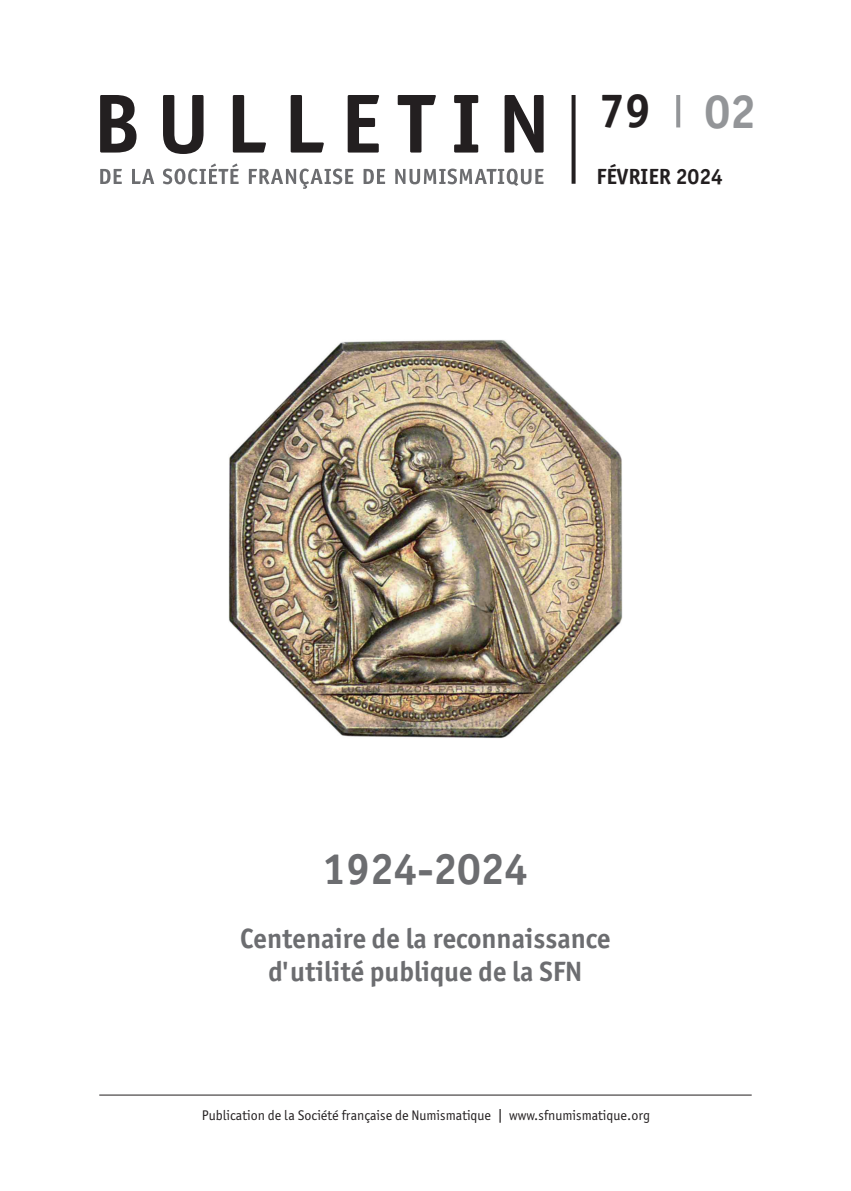
<style>
.page{position:relative;width:851px;height:1191px;background:#fff}
.page>*{position:absolute;margin:0;border:0;box-sizing:border-box;transform-origin:0 0}
.t1{font:700 48px "Officina Sans ITC Pro";color:#231f20}
.t2{font:700 44px "Officina Sans ITC Pro";color:#6c6d70}
.t3{font:700 28px/32px "Officina Sans ITC Pro";color:#6c6d70;text-align:center}
.t4{font:700 22px "Officina Sans ITC Pro";color:#231f20}
.t5{font:14px "Officina Sans ITC Pro";color:#231f20}
.s1{color:#939598}
.s2{font-size:16px}
</style>
<div class="page">
<img style="left:228px;top:340px;width:394px;height:398px">
<hr style="left:99px;top:1094px;width:652px;height:1px;background:#231f20">
<svg style="left:571px;top:95px;width:4px;height:89px"></svg>
<svg style="left:676px;top:95px;width:4px;height:32px"></svg>
<svg style="left:100px;top:163px;width:443px;height:26px"></svg>
<svg style="left:100px;top:95px;width:443px;height:59px"></svg>
<h1 class="t1" style="left:599px;top:81px;width:158px">79 <span class="s1">02</span></h1>
<h3 class="t4" style="left:596px;top:163px;width:128px">FÉVRIER 2024</h3>
<h2 class="t2" style="left:323px;top:842px;width:207px">1924-2024</h2>
<h3 class="t3" style="left:240px;top:922px;width:372px">Centenaire de la reconnaissance d'utilité publique de la SFN</h3>
<p class="t5" style="left:202px;top:1107px;width:449px">Publication de la Société française de Numismatique <span class="s2">|</span> www.sfnumismatique.org</p>
</div>
